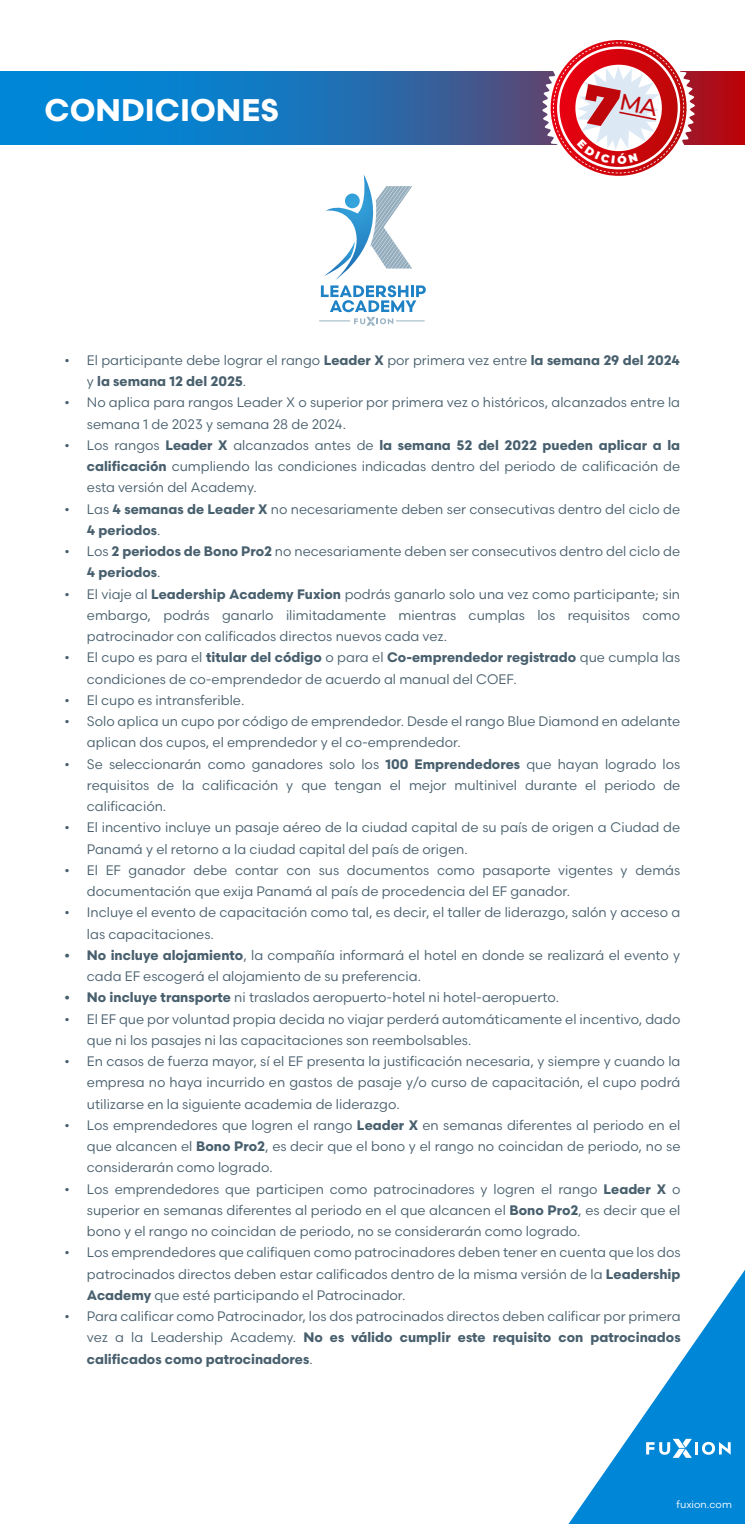
<style>
.page{position:relative;width:745px;height:1524px;background:#fff}
.page>*{position:absolute;margin:0;border:0;box-sizing:border-box;transform-origin:0 0}
.t1{font:700 31.25px "Scandia";color:#fff}
.t2{font:13.75px/21.2px "Scandia";color:#485f6d}
.t3{font:10.38px "Scandia";color:#fff}
.s1{font-weight:700}
</style>
<div class="page">
<svg style="left:0;top:71px;width:744px;height:74px;background:#2869a9"></svg>
<svg style="left:568px;top:1271px;width:176px;height:253px"></svg>
<hr style="left:319px;top:321px;width:31px;height:1px;background:#98b2c3">
<svg style="left:321px;top:174px;width:104px;height:152px"></svg>
<svg style="left:542px;top:40px;width:152px;height:136px"></svg>
<h1 class="t1" style="left:45px;top:91px;width:236px">CONDICIONES</h1>
<p class="t2" style="left:87px;top:349px;width:594px;text-indent:-23px">• El participante debe lograr el rango <span class="s1">Leader X</span> por primera vez entre <span class="s1">la semana 29 del 2024 </span>y <span class="s1">la semana 12 del 2025</span>.</p>
<p class="t2" style="left:87px;top:392px;width:594px;text-indent:-23px">• No aplica para rangos Leader X o superior por primera vez o históricos, alcanzados entre la semana 1 de 2023 y semana 28 de 2024.</p>
<p class="t2" style="left:87px;top:434px;width:594px;text-align:justify;text-indent:-23px">• Los rangos <span class="s1">Leader X</span> alcanzados antes de <span class="s1">la semana 52 del 2022 pueden aplicar a la calificación</span> cumpliendo las condiciones indicadas dentro del periodo de calificación de esta versión del Academy.</p>
<p class="t2" style="left:87px;top:498px;width:594px;text-indent:-23px">• Las <span class="s1">4 semanas de Leader X</span> no necesariamente deben ser consecutivas dentro del ciclo de<br><span class="s1">4 periodos</span>.</p>
<p class="t2" style="left:87px;top:540px;width:594px;text-indent:-23px">• Los <span class="s1">2 periodos de Bono Pro2</span> no necesariamente deben ser consecutivos dentro del ciclo de<br><span class="s1">4 periodos</span>.</p>
<p class="t2" style="left:87px;top:583px;width:594px;text-align:justify;text-indent:-23px">• El viaje al <span class="s1">Leadership Academy Fuxion</span> podrás ganarlo solo una vez como participante; sin embargo, podrás ganarlo ilimitadamente mientras cumplas los requisitos como patrocinador con calificados directos nuevos cada vez.</p>
<p class="t2" style="left:87px;top:647px;width:594px;text-indent:-23px">• El cupo es para el <span class="s1">titular del código</span> o para el <span class="s1">Co-emprendedor registrado</span> que cumpla las condiciones de co-emprendedor de acuerdo al manual del COEF.</p>
<p class="t2" style="left:64px;top:689px;width:181px">• El cupo es intransferible.</p>
<p class="t2" style="left:87px;top:710px;width:594px;text-indent:-23px">• Solo aplica un cupo por código de emprendedor. Desde el rango Blue Diamond en adelante aplican dos cupos, el emprendedor y el co-emprendedor.</p>
<p class="t2" style="left:87px;top:753px;width:594px;text-align:justify;text-indent:-23px">• Se seleccionarán como ganadores solo los <span class="s1">100 Emprendedores</span> que hayan logrado los requisitos de la calificación y que tengan el mejor multinivel durante el periodo de calificación.</p>
<p class="t2" style="left:87px;top:817px;width:594px;text-indent:-23px">• El incentivo incluye un pasaje aéreo de la ciudad capital de su país de origen a Ciudad de<br>Panamá y el retorno a la ciudad capital del país de origen.</p>
<p class="t2" style="left:87px;top:859px;width:594px;text-indent:-23px">• El EF ganador debe contar con sus documentos como pasaporte vigentes y demás documentación que exija Panamá al país de procedencia del EF ganador.</p>
<p class="t2" style="left:87px;top:902px;width:594px;text-indent:-23px">• Incluye el evento de capacitación como tal, es decir, el taller de liderazgo, salón y acceso a las capacitaciones.</p>
<p class="t2" style="left:87px;top:944px;width:594px;text-indent:-23px"><span class="s1">• No incluye alojamiento</span>, la compañía informará el hotel en donde se realizará el evento y cada EF escogerá el alojamiento de su preferencia.</p>
<p class="t2" style="left:64px;top:987px;width:496px"><span class="s1">• No incluye transporte</span> ni traslados aeropuerto-hotel ni hotel-aeropuerto.</p>
<p class="t2" style="left:87px;top:1008px;width:594px;text-indent:-23px">• El EF que por voluntad propia decida no viajar perderá automáticamente el incentivo, dado que ni los pasajes ni las capacitaciones son reembolsables.</p>
<p class="t2" style="left:87px;top:1050px;width:594px;text-align:justify;text-indent:-23px">• En casos de fuerza mayor, sí el EF presenta la justificación necesaria, y siempre y cuando la empresa no haya incurrido en gastos de pasaje y/o curso de capacitación, el cupo podrá utilizarse en la siguiente academia de liderazgo.</p>
<p class="t2" style="left:87px;top:1114px;width:594px;text-align:justify;text-indent:-23px">• Los emprendedores que logren el rango <span class="s1">Leader X</span> en semanas diferentes al periodo en el que alcancen el <span class="s1">Bono Pro2</span>, es decir que el bono y el rango no coincidan de periodo, no se considerarán como logrado.</p>
<p class="t2" style="left:87px;top:1178px;width:594px;text-align:justify;text-indent:-23px">• Los emprendedores que participen como patrocinadores y logren el rango <span class="s1">Leader X</span> o superior en semanas diferentes al periodo en el que alcancen el <span class="s1">Bono Pro2</span>, es decir que el bono y el rango no coincidan de periodo, no se considerarán como logrado.</p>
<p class="t2" style="left:87px;top:1242px;width:594px;text-align:justify;text-indent:-23px">• Los emprendedores que califiquen como patrocinadores deben tener en cuenta que los dos patrocinados directos deben estar calificados dentro de la misma versión de la <span class="s1">Leadership Academy</span> que esté participando el Patrocinador.</p>
<p class="t2" style="left:87px;top:1305px;width:595px;text-align:justify;text-indent:-23px">• Para calificar como Patrocinador, los dos patrocinados directos deben calificar por primera vez a la Leadership Academy. <span class="s1">No es válido cumplir este requisito con patrocinados calificados como patrocinadores</span>.</p>
<p class="t3" style="left:676px;top:1497px;width:57px">fuxion.com</p>
</div>
